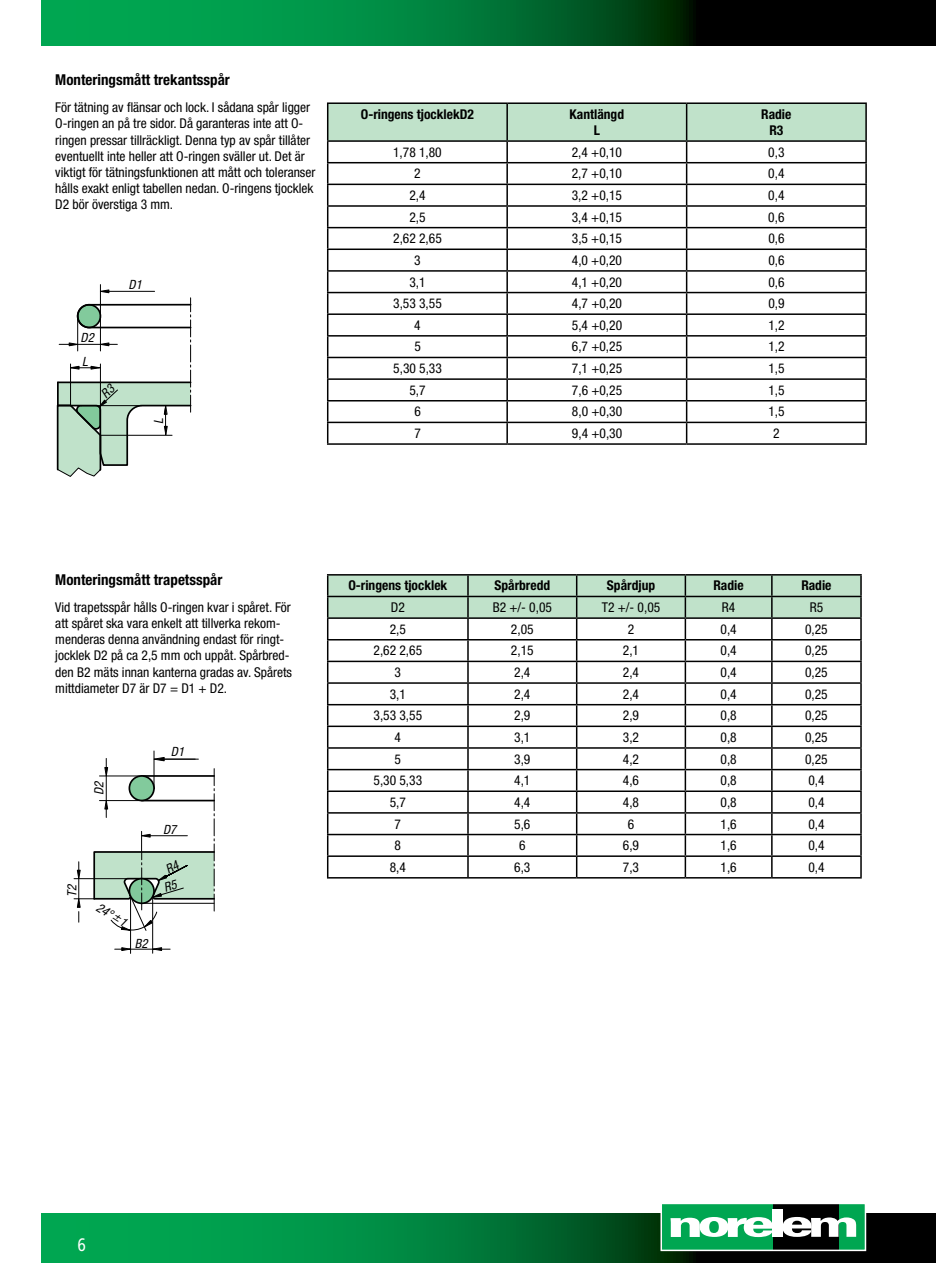
<style>
.page{position:relative;width:936px;height:1263px;background:#fff}
.page>*{position:absolute;margin:0;border:0;box-sizing:border-box;transform-origin:0 0}
.t1{font:18px "Frutiger Neue LTW1 G";color:#fff;scale:.81 1}
.t2{font:700 condensed 15px "Helvetica Neue LTW1 G";color:#000}
.t3{font:condensed 13.5px/16.2px "Helvetica Neue LTW1 G";color:#000}
.t4{font:700 condensed 13.5px/16.2px "Helvetica Neue LTW1 G";color:#000;text-align:center}
.t5{font:italic condensed 12.75px/24px "Helvetica Neue LTW1 G";color:#000}
</style>
<div class="page">
<svg style="left:41px;top:0;width:888px;height:46px;background:#005e2c"></svg>
<div style="left:929px;top:0;width:6px;height:46px;background:#000"></div>
<svg style="left:41px;top:1213px;width:888px;height:50px;background:#007135"></svg>
<div style="left:929px;top:1213px;width:6px;height:50px;background:#000"></div>
<div style="left:661px;top:1203px;width:204px;height:47px;background:#00a651"></div>
<div style="left:772px;top:1203px;width:66px;height:47px;background:#000"></div>
<svg style="left:670px;top:1217px;width:102px;height:20px"></svg>
<div style="left:772px;top:1209px;width:11px;height:28px;background:#fff"></div>
<svg style="left:783px;top:1217px;width:73px;height:20px"></svg>
<div style="left:660px;top:1203px;width:206px;height:48px;border:2px solid #fff"></div>
<hr style="left:100px;top:285px;width:1px;height:32px;background:#000">
<hr style="left:153px;top:751px;width:1px;height:37px;background:#000">
<hr style="left:130px;top:897px;width:1px;height:56px;background:#000">
<hr style="left:152px;top:897px;width:1px;height:56px;background:#000">
<svg style="left:115px;top:947px;width:55px;height:4px"></svg>
<hr style="left:327px;top:102px;width:180px;height:2px;background:#000">
<hr style="left:507px;top:102px;width:179px;height:2px;background:#000">
<hr style="left:686px;top:102px;width:180px;height:2px;background:#000">
<svg style="left:327px;top:103px;width:539px;height:340px"></svg>
<hr style="left:327px;top:443px;width:180px;height:2px;background:#000">
<hr style="left:507px;top:443px;width:179px;height:2px;background:#000">
<hr style="left:686px;top:443px;width:180px;height:2px;background:#000">
<hr style="left:327px;top:574px;width:141px;height:2px;background:#000">
<hr style="left:468px;top:574px;width:108px;height:2px;background:#000">
<hr style="left:576px;top:574px;width:109px;height:2px;background:#000">
<hr style="left:685px;top:574px;width:86px;height:2px;background:#000">
<hr style="left:771px;top:574px;width:90px;height:2px;background:#000">
<svg style="left:327px;top:575px;width:534px;height:302px"></svg>
<hr style="left:327px;top:877px;width:141px;height:1px;background:#000">
<hr style="left:468px;top:877px;width:108px;height:1px;background:#000">
<hr style="left:576px;top:877px;width:109px;height:1px;background:#000">
<hr style="left:685px;top:877px;width:86px;height:1px;background:#000">
<hr style="left:771px;top:877px;width:90px;height:1px;background:#000">
<svg style="left:56px;top:289px;width:136px;height:188px"></svg>
<svg style="left:74px;top:756px;width:141px;height:175px"></svg>
<p class="t2" style="left:55px;top:71px;width:176px">Monteringsmått trekantsspår</p>
<p class="t3" style="left:55px;top:99px;width:261px">För tätning av flänsar och lock. I sådana spår ligger O-ringen an på tre sidor. Då garanteras inte att O&shy;ringen pressar tillräckligt. Denna typ av spår tillåter eventuellt inte heller att O-ringen sväller ut. Det är viktigt för tätningsfunktionen att mått och toleranser hålls exakt enligt tabellen nedan. O-ringens tjocklek D2 bör överstiga 3 mm.</p>
<p class="t4" style="left:361px;top:106px;width:115px">O-ringens tjocklekD2</p>
<p class="t4" style="left:569px;top:106px;width:56px">Kantlängd<br>L</p>
<p class="t4" style="left:761px;top:106px;width:32px">Radie<br>R3</p>
<p class="t3" style="left:393px;top:144px;width:50px">1,78 1,80</p>
<p class="t3" style="left:571px;top:144px;width:52px">2,4 +0,10</p>
<p class="t3" style="left:768px;top:144px;width:18px">0,3</p>
<p class="t3" style="left:414px;top:166px;width:8px">2</p>
<p class="t3" style="left:571px;top:166px;width:52px">2,7 +0,10</p>
<p class="t3" style="left:768px;top:166px;width:18px">0,4</p>
<p class="t3" style="left:409px;top:187px;width:18px">2,4</p>
<p class="t3" style="left:571px;top:187px;width:52px">3,2 +0,15</p>
<p class="t3" style="left:768px;top:187px;width:18px">0,4</p>
<p class="t3" style="left:409px;top:209px;width:18px">2,5</p>
<p class="t3" style="left:571px;top:209px;width:52px">3,4 +0,15</p>
<p class="t3" style="left:768px;top:209px;width:18px">0,6</p>
<p class="t3" style="left:393px;top:230px;width:50px">2,62 2,65</p>
<p class="t3" style="left:572px;top:230px;width:52px">3,5 +0,15</p>
<p class="t3" style="left:768px;top:230px;width:18px">0,6</p>
<p class="t3" style="left:414px;top:252px;width:8px">3</p>
<p class="t3" style="left:572px;top:252px;width:52px">4,0 +0,20</p>
<p class="t3" style="left:768px;top:252px;width:18px">0,6</p>
<p class="t3" style="left:409px;top:274px;width:18px">3,1</p>
<p class="t3" style="left:572px;top:274px;width:52px">4,1 +0,20</p>
<p class="t3" style="left:768px;top:274px;width:18px">0,6</p>
<p class="t3" style="left:393px;top:295px;width:50px">3,53 3,55</p>
<p class="t3" style="left:572px;top:295px;width:52px">4,7 +0,20</p>
<p class="t3" style="left:768px;top:295px;width:18px">0,9</p>
<p class="t3" style="left:414px;top:317px;width:8px">4</p>
<p class="t3" style="left:572px;top:317px;width:52px">5,4 +0,20</p>
<p class="t3" style="left:768px;top:317px;width:18px">1,2</p>
<p class="t3" style="left:414px;top:339px;width:8px">5</p>
<p class="t3" style="left:572px;top:339px;width:52px">6,7 +0,25</p>
<p class="t3" style="left:768px;top:339px;width:18px">1,2</p>
<p class="t3" style="left:393px;top:360px;width:50px">5,30 5,33</p>
<p class="t3" style="left:572px;top:360px;width:52px">7,1 +0,25</p>
<p class="t3" style="left:768px;top:360px;width:18px">1,5</p>
<p class="t3" style="left:409px;top:382px;width:18px">5,7</p>
<p class="t3" style="left:572px;top:382px;width:52px">7,6 +0,25</p>
<p class="t3" style="left:768px;top:382px;width:18px">1,5</p>
<p class="t3" style="left:414px;top:404px;width:8px">6</p>
<p class="t3" style="left:572px;top:404px;width:52px">8,0 +0,30</p>
<p class="t3" style="left:768px;top:404px;width:18px">1,5</p>
<p class="t3" style="left:414px;top:425px;width:8px">7</p>
<p class="t3" style="left:572px;top:425px;width:52px">9,4 +0,30</p>
<p class="t3" style="left:773px;top:425px;width:8px">2</p>
<p class="t5" style="left:129px;top:273px;width:15px">D1</p>
<p class="t5" style="left:81px;top:326px;width:15px">D2<br>L</p>
<p class="t5" style="left:147px;top:423px;width:7px;rotate:-90deg">L</p>
<p class="t2" style="left:55px;top:570px;width:169px">Monteringsmått trapetsspår</p>
<p class="t4" style="left:348px;top:578px;width:100px">O-ringens tjocklek</p>
<p class="t4" style="left:494px;top:578px;width:57px">Spårbredd</p>
<p class="t4" style="left:607px;top:578px;width:50px">Spårdjup</p>
<p class="t4" style="left:713px;top:578px;width:32px">Radie</p>
<p class="t4" style="left:801px;top:578px;width:32px">Radie</p>
<p class="t3" style="left:391px;top:599px;width:15px">D2</p>
<p class="t3" style="left:492px;top:599px;width:61px">B2 +/- 0,05</p>
<p class="t3" style="left:601px;top:599px;width:60px">T2 +/- 0,05</p>
<p class="t3" style="left:721px;top:599px;width:15px">R4</p>
<p class="t3" style="left:809px;top:599px;width:15px">R5</p>
<p class="t3" style="left:390px;top:621px;width:18px">2,5</p>
<p class="t3" style="left:511px;top:621px;width:24px">2,05</p>
<p class="t3" style="left:627px;top:621px;width:8px">2</p>
<p class="t3" style="left:720px;top:621px;width:18px">0,4</p>
<p class="t3" style="left:805px;top:621px;width:24px">0,25</p>
<p class="t3" style="left:373px;top:643px;width:50px">2,62 2,65</p>
<p class="t3" style="left:511px;top:643px;width:24px">2,15</p>
<p class="t3" style="left:623px;top:643px;width:18px">2,1</p>
<p class="t3" style="left:720px;top:643px;width:18px">0,4</p>
<p class="t3" style="left:805px;top:643px;width:24px">0,25</p>
<p class="t3" style="left:394px;top:664px;width:8px">3</p>
<p class="t3" style="left:514px;top:664px;width:18px">2,4</p>
<p class="t3" style="left:623px;top:664px;width:18px">2,4</p>
<p class="t3" style="left:720px;top:664px;width:18px">0,4</p>
<p class="t3" style="left:805px;top:664px;width:24px">0,25</p>
<p class="t3" style="left:390px;top:686px;width:18px">3,1</p>
<p class="t3" style="left:514px;top:686px;width:18px">2,4</p>
<p class="t3" style="left:623px;top:686px;width:18px">2,4</p>
<p class="t3" style="left:720px;top:686px;width:18px">0,4</p>
<p class="t3" style="left:805px;top:686px;width:24px">0,25</p>
<p class="t3" style="left:373px;top:707px;width:50px">3,53 3,55</p>
<p class="t3" style="left:514px;top:707px;width:18px">2,9</p>
<p class="t3" style="left:623px;top:707px;width:18px">2,9</p>
<p class="t3" style="left:720px;top:707px;width:18px">0,8</p>
<p class="t3" style="left:805px;top:707px;width:24px">0,25</p>
<p class="t3" style="left:394px;top:729px;width:8px">4</p>
<p class="t3" style="left:514px;top:729px;width:18px">3,1</p>
<p class="t3" style="left:623px;top:729px;width:18px">3,2</p>
<p class="t3" style="left:720px;top:729px;width:18px">0,8</p>
<p class="t3" style="left:805px;top:729px;width:24px">0,25</p>
<p class="t3" style="left:394px;top:751px;width:8px">5</p>
<p class="t3" style="left:514px;top:751px;width:18px">3,9</p>
<p class="t3" style="left:623px;top:751px;width:18px">4,2</p>
<p class="t3" style="left:720px;top:751px;width:18px">0,8</p>
<p class="t3" style="left:805px;top:751px;width:24px">0,25</p>
<p class="t3" style="left:373px;top:772px;width:50px">5,30 5,33</p>
<p class="t3" style="left:514px;top:772px;width:18px">4,1</p>
<p class="t3" style="left:623px;top:772px;width:18px">4,6</p>
<p class="t3" style="left:720px;top:772px;width:18px">0,8</p>
<p class="t3" style="left:808px;top:772px;width:18px">0,4</p>
<p class="t3" style="left:390px;top:794px;width:18px">5,7</p>
<p class="t3" style="left:514px;top:794px;width:18px">4,4</p>
<p class="t3" style="left:623px;top:794px;width:18px">4,8</p>
<p class="t3" style="left:720px;top:794px;width:18px">0,8</p>
<p class="t3" style="left:808px;top:794px;width:18px">0,4</p>
<p class="t3" style="left:394px;top:816px;width:8px">7</p>
<p class="t3" style="left:514px;top:816px;width:18px">5,6</p>
<p class="t3" style="left:627px;top:816px;width:8px">6</p>
<p class="t3" style="left:720px;top:816px;width:18px">1,6</p>
<p class="t3" style="left:808px;top:816px;width:18px">0,4</p>
<p class="t3" style="left:394px;top:837px;width:8px">8</p>
<p class="t3" style="left:519px;top:837px;width:8px">6</p>
<p class="t3" style="left:623px;top:837px;width:18px">6,9</p>
<p class="t3" style="left:720px;top:837px;width:18px">1,6</p>
<p class="t3" style="left:808px;top:837px;width:18px">0,4</p>
<p class="t3" style="left:390px;top:859px;width:18px">8,4</p>
<p class="t3" style="left:514px;top:859px;width:18px">6,3</p>
<p class="t3" style="left:623px;top:859px;width:18px">7,3</p>
<p class="t3" style="left:720px;top:859px;width:18px">1,6</p>
<p class="t3" style="left:808px;top:859px;width:18px">0,4</p>
<p class="t3" style="left:55px;top:599px;width:238px">Vid trapetsspår hålls O-ringen kvar i spåret. För att spåret ska vara enkelt att tillverka rekom&shy;menderas denna användning endast för ringt&shy;jocklek D2 på ca 2,5 mm och uppåt. Spårbred&shy;den B2 mäts innan kanterna gradas av. Spårets mittdiameter D7 är D7 = D1 + D2.</p>
<p class="t5" style="left:171px;top:740px;width:15px">D1</p>
<p class="t5" style="left:87px;top:795px;width:16px;rotate:-90deg">D2</p>
<p class="t5" style="left:163px;top:817px;width:15px">D7</p>
<p class="t5" style="left:60px;top:896px;width:14px;rotate:-90deg">T2</p>
<p class="t5" style="left:104px;top:896px;width:35px;rotate:32deg">24°±1</p>
<p class="t5" style="left:135px;top:931px;width:14px">B2</p>
<h1 class="t1" style="left:78px;top:1234px;width:12px">6</h1>
</div>
